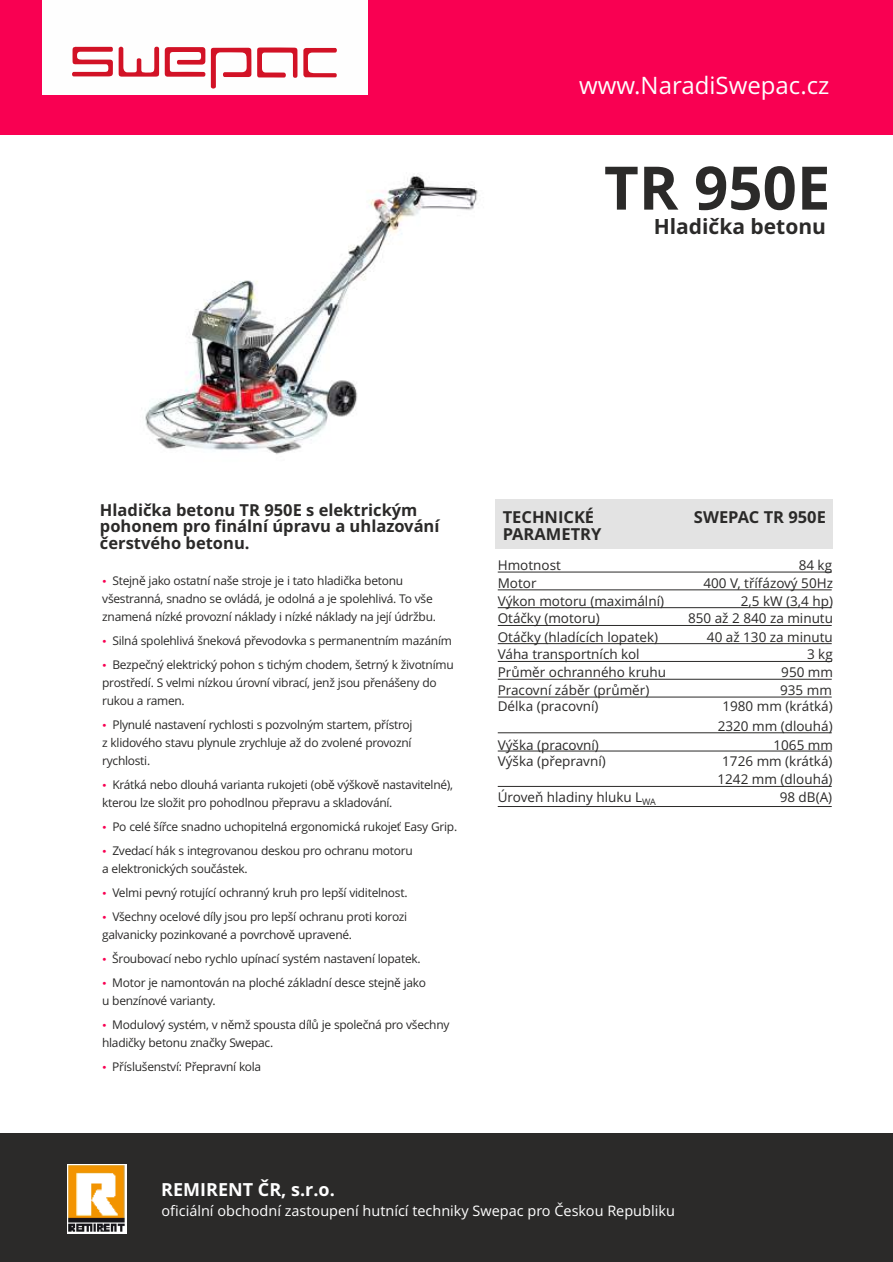
<style>
.page{position:relative;width:893px;height:1262px;background:#fff}
.page>*{position:absolute;margin:0;border:0;box-sizing:border-box;transform-origin:0 0}
.t1{font:700 60px "Open Sans";color:#2b2a29}
.t2{font:24px "Open Sans";color:#fefefe}
.t3{font:700 21px "Open Sans";color:#2b2a29}
.t4{font:700 18px "Open Sans";color:#fefefe}
.t5{font:700 16.5px/16.5px "Open Sans";color:#2b2a29}
.t6{font:14.4px "Open Sans";color:#fefefe}
.t7{font:13.5px/17.9px "Open Sans";color:#2b2a29;text-align:right}
.t8{font:12px/24px "Open Sans";letter-spacing:-.025em;color:#2b2a29}
</style>
<div class="page">
<img style="left:145px;top:175px;width:333px;height:280px">
<div style="left:0;top:1132px;width:893px;height:130px;background:#2b2a29"></div>
<div style="left:0;top:0;width:892px;height:135px;background:#f90052"></div>
<hr style="left:497px;top:571px;width:334px;height:1px;background:#2b2a29">
<hr style="left:497px;top:589px;width:334px;height:1px;background:#2b2a29">
<hr style="left:497px;top:607px;width:334px;height:1px;background:#2b2a29">
<hr style="left:497px;top:625px;width:334px;height:1px;background:#2b2a29">
<hr style="left:497px;top:643px;width:334px;height:1px;background:#2b2a29">
<hr style="left:497px;top:661px;width:334px;height:1px;background:#2b2a29">
<hr style="left:497px;top:679px;width:334px;height:1px;background:#2b2a29">
<hr style="left:497px;top:696px;width:334px;height:1px;background:#2b2a29">
<hr style="left:497px;top:732px;width:334px;height:1px;background:#2b2a29">
<hr style="left:497px;top:750px;width:334px;height:1px;background:#2b2a29">
<hr style="left:497px;top:786px;width:334px;height:1px;background:#2b2a29">
<hr style="left:497px;top:806px;width:334px;height:1px;background:#2b2a29">
<div style="left:42px;top:0;width:325px;height:95px;background:#fefefe"></div>
<svg style="left:72px;top:46px;width:41px;height:30px"></svg>
<svg style="left:165px;top:47px;width:40px;height:30px"></svg>
<svg style="left:119px;top:47px;width:40px;height:30px"></svg>
<svg style="left:257px;top:47px;width:40px;height:31px"></svg>
<svg style="left:211px;top:48px;width:40px;height:41px"></svg>
<svg style="left:303px;top:48px;width:34px;height:29px"></svg>
<img style="left:67px;top:1164px;width:59px;height:69px">
<div style="left:495px;top:499px;width:337px;height:49px;background:#e3e3e3"></div>
<h2 class="t2" style="left:579px;top:76px;width:252px">www.NaradiSwepac.cz</h2>
<h1 class="t1" style="left:604px;top:164px;width:228px">TR 950E</h1>
<h3 class="t3" style="left:653px;top:217px;width:174px">Hladička betonu</h3>
<h3 class="t5" style="left:100px;top:503px;width:341px">Hladička betonu TR 950E s elektrickým pohonem pro finální úpravu a uhlazování čerstvého betonu.</h3>
<h3 class="t5" style="left:502px;top:510px;width:100px">TECHNICKÉ<br>PARAMETRY</h3>
<h3 class="t5" style="left:694px;top:510px;width:133px">SWEPAC TR 950E</h3>
<p class="t8" style="left:102px;top:573px;width:335px;line-height:18px;text-indent:10px">Stejně jako ostatní naše stroje je i tato hladička betonu všestranná, snadno se ovládá, je odolná a je spolehlivá. To vše znamená nízké provozní náklady i nízké náklady na její údržbu.</p>
<p class="t8" style="left:112px;top:630px;width:343px">Silná spolehlivá šneková převodovka s permanentním mazáním<br>Bezpečný elektrický pohon s tichým chodem, šetrný k životnímu</p>
<p class="t8" style="left:102px;top:675px;width:336px;line-height:18px">prostředí. S velmi nízkou úrovní vibrací, jenž jsou přenášeny do rukou a ramen.</p>
<p class="t8" style="left:102px;top:717px;width:312px;line-height:18px;text-align:justify;text-indent:10px">Plynulé nastavení rychlosti s pozvolným startem, přístroj z klidového stavu plynule zrychluje až do zvolené provozní rychlosti.</p>
<p class="t8" style="left:102px;top:777px;width:352px;line-height:18px;text-indent:10px">Krátká nebo dlouhá varianta rukojeti (obě výškově nastavitelné), kterou lze složit pro pohodlnou přepravu a skladování.</p>
<p class="t8" style="left:112px;top:816px;width:346px">Po celé šířce snadno uchopitelná ergonomická rukojeť Easy Grip.<br>Zvedací hák s integrovanou deskou pro ochranu motoru</p>
<p class="t8" style="left:112px;top:858px;width:297px;text-indent:-10px">a elektronických součástek.<br>Velmi pevný rotující ochranný kruh pro lepší viditelnost.<br>Všechny ocelové díly jsou pro lepší ochranu proti korozi</p>
<p class="t8" style="left:112px;top:924px;width:315px;text-indent:-10px">galvanicky pozinkované a povrchově upravené.<br>Šroubovací nebo rychlo upínací systém nastavení lopatek.<br>Motor je namontován na ploché základní desce stejně jako</p>
<p class="t8" style="left:112px;top:990px;width:339px;text-indent:-10px">u benzínové varianty.<br>Modulový systém, v němž spousta dílů je společná pro všechny</p>
<p class="t8" style="left:102px;top:1032px;width:173px;text-align:center">hladičky betonu značky Swepac.<br>Příslušenství: Přepravní kola</p>
<p class="t7" style="left:497px;top:557px;width:170px;text-align:left">Hmotnost<br>Motor<br>Výkon motoru (maximální)<br>Otáčky (motoru)<br>Otáčky (hladících lopatek)<br>Váha transportních kol<br>Průměr ochranného kruhu<br>Pracovní záběr (průměr)</p>
<p class="t7" style="left:497px;top:699px;width:102px">Délka (pracovní)</p>
<p class="t7" style="left:497px;top:738px;width:109px;line-height:16.5px;text-align:left">Výška (pracovní)<br>Výška (přepravní)</p>
<p class="t7" style="left:497px;top:789px;width:160px">Úroveň hladiny hluku L<sub>WA</sub></p>
<p class="t7" style="left:688px;top:557px;width:146px">84 kg<br>400 V, třífázový 50Hz<br>2,5 kW (3,4 hp)<br>850 až 2 840 za minutu<br>40 až 130 za minutu<br>3 kg<br>950 mm<br>935 mm</p>
<p class="t7" style="left:717px;top:698px;width:117px;line-height:19px">1980 mm (krátká)<br>2320 mm (dlouhá)<br>1065 mm</p>
<p class="t7" style="left:717px;top:753px;width:116px">1726 mm (krátká)<br>1242 mm (dlouhá)<br>98 dB(A)</p>
<h3 class="t4" style="left:161px;top:1182px;width:175px">REMIRENT ČR, s.r.o.</h3>
<p class="t6" style="left:161px;top:1205px;width:515px">oficiální obchodní zastoupení hutnící techniky Swepac pro Českou Republiku</p>
</div>
